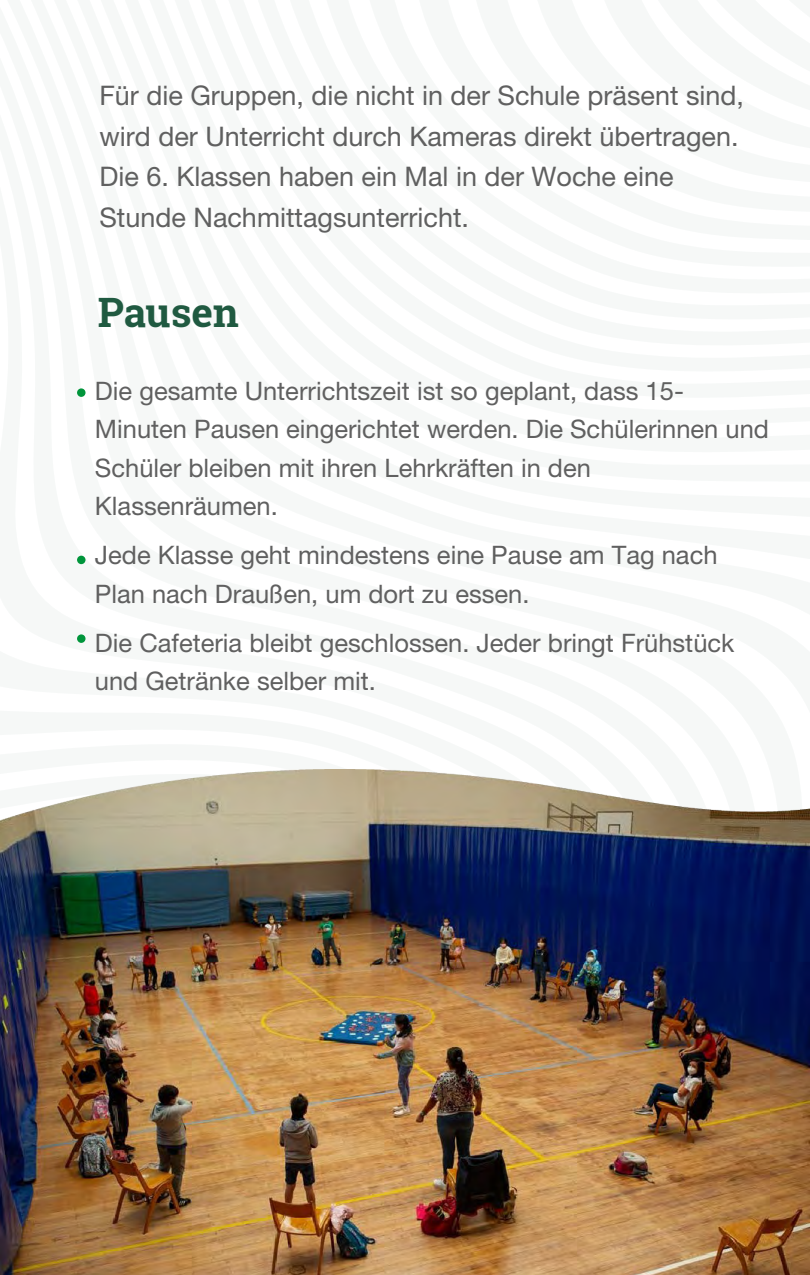
<style>
.page{position:relative;width:810px;height:1275px;background:#fff}
.page>*{position:absolute;margin:0;border:0;box-sizing:border-box;transform-origin:0 0}
.t1{font:700 40.5px "Roboto Slab";color:#205a41}
.t2{font:27px/40.5px "Helvetica Neue LT Std";color:#606060}
.t3{font:25.5px/38.2px "Helvetica Neue LT Std";color:#606060}
.s1{font-style:inherit}
</style>
<div class="page">
<div style="left:77px;top:388px;width:9px;height:9px;background:#00953b;border-radius:50%"></div>
<div style="left:77px;top:634px;width:9px;height:9px;background:#00953b;border-radius:50%"></div>
<img style="left:0;top:769px;width:810px;height:506px">
<div style="left:77px;top:556px;width:9px;height:8px;background:#00953b;border-radius:50%"></div>
<p class="t2" style="left:99px;top:75px;width:646px">Für die Gruppen, die nicht in der Schule präsent sind, wird der Unterricht durch Kameras direkt übertragen.<br>Die 6. Klassen haben ein Mal in der Woche eine Stunde Nachmittagsunterricht.</p>
<h1 class="t1" style="left:98px;top:285px;width:143px">Paus<span class="s1">en</span></h1>
<p class="t3" style="left:95px;top:372px;width:676px">Die gesamte Unterrichtszeit ist so geplant, dass 15- Minuten Pausen eingerichtet werden. Die Schülerinnen und Schüler bleiben mit ihren Lehrkräften in den Klassenräumen.</p>
<p class="t3" style="left:95px;top:536px;width:624px">Jede Klasse geht mindestens eine Pause am Tag nach<br>Plan nach Draußen, um dort zu essen.</p>
<p class="t3" style="left:95px;top:624px;width:641px">Die Cafeteria bleibt geschlossen. Jeder bringt Frühstück und Getränke selber mit.</p>
</div>
